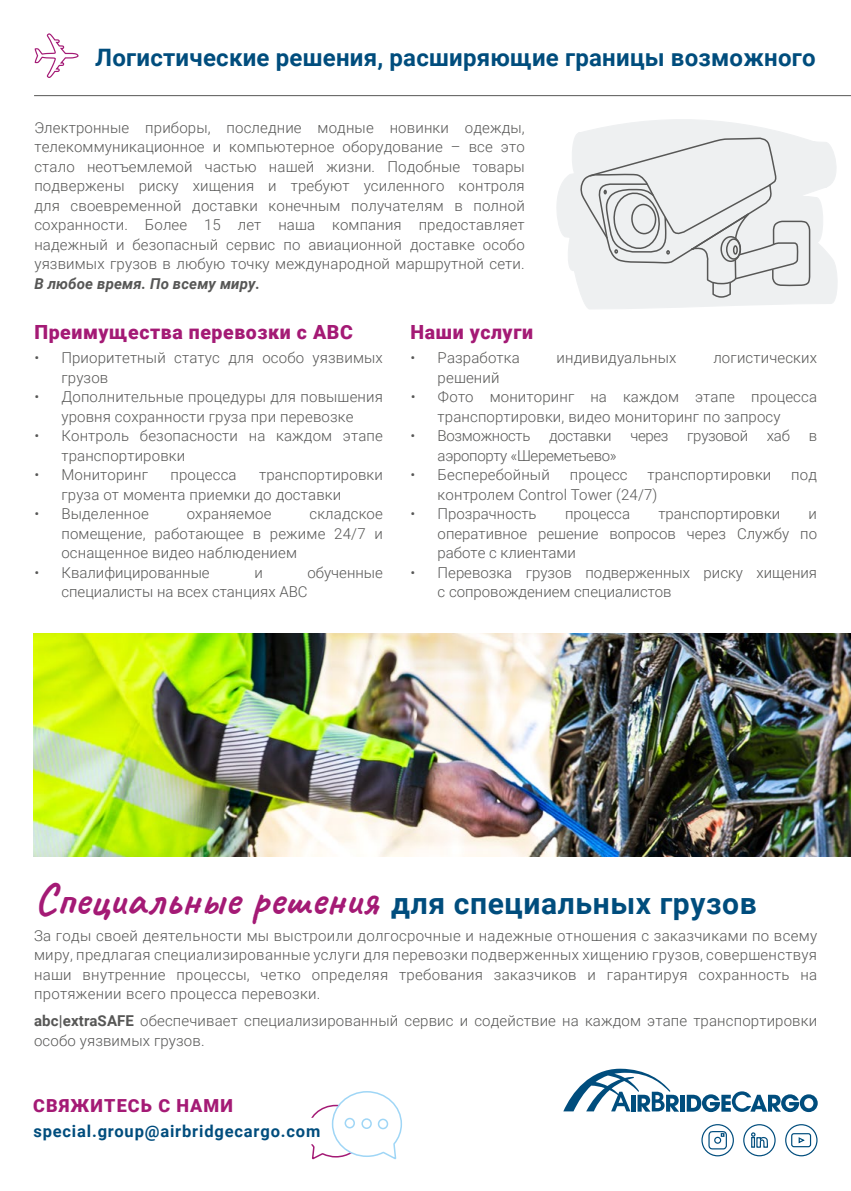
<style>
.page{position:relative;width:851px;height:1191px;background:#fff}
.page>*{position:absolute;margin:0;border:0;box-sizing:border-box;transform-origin:0 0}
.t1{font:700 30px "Roboto";letter-spacing:.02em;color:#004d7d}
.t2{font:700 24px "Roboto";letter-spacing:.01em;color:#004d7d}
.t3{font:900 19.5px "Roboto";letter-spacing:.03em;color:#a41a75}
.t4{font:900 18px "Roboto";letter-spacing:.065em;color:#a41a75}
.t5{font:700 16.5px "Roboto";letter-spacing:.05em;color:#004d7d}
.t6{font:300 15px/19.5px "Roboto";letter-spacing:.01em;color:#575756}
.t7{font:300 15px/19.5px "Roboto";letter-spacing:-.02em;color:#575756}
.t8{font:italic 700 15px "Roboto";letter-spacing:.01em;color:#575756}
.s1{font-family:"Caveat";font-size:43.5px;color:#a41a75}
.s2{font-weight:700}
</style>
<div class="page">
<svg style="left:701px;top:1124px;width:117px;height:33px"></svg>
<hr style="left:680px;top:1094px;width:4px;height:17px;background:#004d7d">
<svg style="left:686px;top:1091px;width:131px;height:21px"></svg>
<svg style="left:563px;top:1068px;width:116px;height:43px"></svg>
<hr style="left:34px;top:95px;width:816px;height:1px;background:#575756">
<svg style="left:34px;top:33px;width:45px;height:45px"></svg>
<svg style="left:311px;top:1091px;width:91px;height:69px"></svg>
<div style="left:280px;top:1117px;width:50px;height:27px;background:#fff;border-radius:50%"></div>
<img style="left:34px;top:633px;width:816px;height:223px">
<svg style="left:556px;top:119px;width:282px;height:185px"></svg>
<svg style="left:578px;top:138px;width:233px;height:171px;background:#e3e5e6"></svg>
<h2 class="t2" style="left:95px;top:40px;width:721px">Логистические решения, расширяющие границы возможного</h2>
<p class="t6" style="left:34px;top:117px;width:492px;text-align:justify">Электронные приборы, последние модные новинки одежды, телекоммуникационное и компьютерное оборудование – все это стало неотъемлемой частью нашей жизни. Подобные товары подвержены риску хищения и требуют усиленного контроля для своевременной доставки конечным получателям в полной сохранности. Более 15 лет наша компания предоставляет надежный и безопасный сервис по авиационной доставке особо уязвимых грузов в любую точку международной маршрутной сети.</p>
<p class="t8" style="left:34px;top:273px;width:227px">В любое время. По всему миру.</p>
<h3 class="t3" style="left:34px;top:318px;width:320px">Преимущества перевозки с АВС</h3>
<p class="t6" style="left:61px;top:347px;width:323px;text-indent:-27px">• Приоритетный статус для особо уязвимых грузов</p>
<p class="t6" style="left:34px;top:386px;width:350px;text-align:center">• Дополнительные процедуры для повышения уровня сохранности груза при перевозке</p>
<p class="t6" style="left:61px;top:425px;width:323px;text-indent:-27px">• Контроль безопасности на каждом этапе транспортировки</p>
<p class="t6" style="left:34px;top:464px;width:115px">• Мониторинг</p>
<p class="t6" style="left:170px;top:464px;width:67px">процесса</p>
<p class="t6" style="left:61px;top:464px;width:323px;text-indent:198px">транспортировки груза от момента приемки до доставки</p>
<p class="t6" style="left:34px;top:503px;width:116px">• Выделенное</p>
<p class="t6" style="left:187px;top:503px;width:86px">охраняемое</p>
<p class="t6" style="left:61px;top:503px;width:323px;text-align:justify;text-indent:248px">складское помещение, работающее в режиме 24/7 и оснащенное видео наблюдением</p>
<p class="t6" style="left:34px;top:562px;width:177px">• Квалифицированные</p>
<p class="t6" style="left:254px;top:562px;width:10px">и</p>
<p class="t6" style="left:61px;top:562px;width:323px;text-indent:246px">обученные специалисты на всех станциях АВС</p>
<h3 class="t3" style="left:410px;top:318px;width:124px">Наши услуги</h3>
<p class="t6" style="left:410px;top:347px;width:111px">• Разработка</p>
<p class="t6" style="left:556px;top:347px;width:121px">индивидуальных</p>
<p class="t6" style="left:713px;top:347px;width:105px">логистических</p>
<p class="t6" style="left:437px;top:367px;width:63px">решений</p>
<p class="t6" style="left:437px;top:386px;width:381px;text-indent:-27px">• Фото мониторинг на каждом этапе процесса транспортировки, видео мониторинг по запросу</p>
<p class="t7" style="left:437px;top:425px;width:381px;text-indent:-27px">• Возможность доставки через грузовой хаб в аэропорту «Шереметьево»</p>
<p class="t6" style="left:410px;top:464px;width:141px">• Бесперебойный</p>
<p class="t6" style="left:569px;top:464px;width:59px">процесс</p>
<p class="t6" style="left:647px;top:464px;width:125px">транспортировки</p>
<p class="t6" style="left:791px;top:464px;width:27px">под</p>
<p class="t6" style="left:437px;top:484px;width:221px">контролем Control Tower (24/7)</p>
<p class="t6" style="left:410px;top:503px;width:127px">• Прозрачность</p>
<p class="t6" style="left:565px;top:503px;width:66px">процесса</p>
<p class="t6" style="left:658px;top:503px;width:123px">транспортировки</p>
<p class="t6" style="left:437px;top:503px;width:381px;text-align:justify;text-indent:371px">и оперативное решение вопросов через Службу по работе с клиентами</p>
<p class="t6" style="left:437px;top:562px;width:381px;text-indent:-27px">• Перевозка грузов подверженных риску хищения с сопровождением специалистов</p>
<h1 class="t1" style="left:34px;top:882px;width:724px"><span class="s1">Специальные решения</span> для специальных грузов</h1>
<p class="t6" style="left:34px;top:925px;width:784px;text-align:justify">За годы своей деятельности мы выстроили долгосрочные и надежные отношения с заказчиками по всему миру, предлагая специализированные услуги для перевозки подверженных хищению грузов, совершенствуя наши внутренние процессы, четко определяя требования заказчиков и гарантируя сохранность на протяжении всего процесса перевозки.</p>
<p class="t6" style="left:34px;top:1010px;width:784px"><span class="s2">abc|extraSAFE</span> обеспечивает специализированный сервис и содействие на каждом этапе транспортировки особо уязвимых грузов.</p>
<p class="t4" style="left:33px;top:1092px;width:201px">СВЯЖИТЕСЬ С НАМИ</p>
<p class="t5" style="left:33px;top:1119px;width:288px">special.group@airbridgecargo.com</p>
</div>
